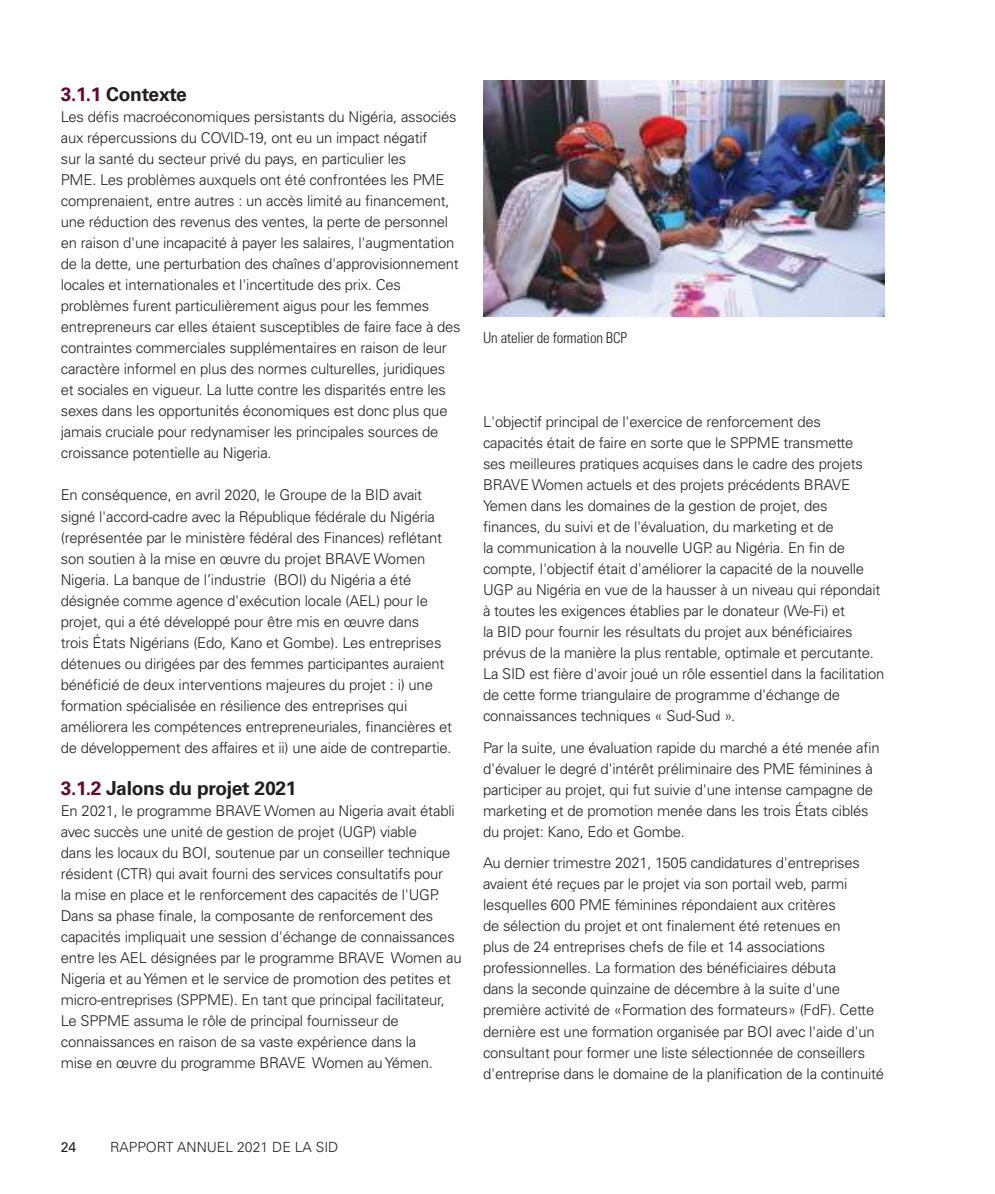
<style>
.page{position:relative;width:995px;height:1194px;background:#fff}
.page>*{position:absolute;margin:0;border:0;box-sizing:border-box;transform-origin:0 0}
.t1{font:700 19.25px "Univers LT Std";letter-spacing:-.015em;color:#241f1f}
.t2{font:300 14.88px/21px "Univers LT Std";letter-spacing:-.015em;color:#241f1f}
.t3{font:300 condensed 14.88px "Univers LT Std";letter-spacing:-.015em;color:#241f1f}
.t4{font:300 14px "Univers LT Std";color:#241f1f}
.t5{font:14px "Univers LT Std";color:#241f1f}
.s1{color:#670733}
</style>
<div class="page">
<img style="left:483px;top:81px;width:401px;height:235px">
<p class="t1" style="left:61px;top:83px;width:128px"><span class="s1">3.1.1</span> Contexte</p>
<p class="t2" style="left:61px;top:106px;width:401px">Les défis macroéconomiques persistants du Nigéria, associés aux répercussions du COVID-19, ont eu un impact négatif<br>sur la santé du secteur privé du pays, en particulier les<br>PME. Les problèmes auxquels ont été confrontées les PME comprenaient, entre autres : un accès limité au financement, une réduction des revenus des ventes, la perte de personnel en raison d'une incapacité à payer les salaires, l'augmentation de la dette, une perturbation des chaînes d'approvisionnement locales et internationales et l'incertitude des prix. Ces problèmes furent particulièrement aigus pour les femmes entrepreneurs car elles étaient susceptibles de faire face à des contraintes commerciales supplémentaires en raison de leur caractère informel en plus des normes culturelles, juridiques et sociales en vigueur. La lutte contre les disparités entre les sexes dans les opportunités économiques est donc plus que jamais cruciale pour redynamiser les principales sources de croissance potentielle au Nigeria.</p>
<p class="t2" style="left:61px;top:484px;width:393px">En conséquence, en avril 2020, le Groupe de la BID avait signé l'accord-cadre avec la République fédérale du Nigéria (représentée par le ministère fédéral des Finances) reflétant son soutien à la mise en œuvre du projet BRAVE Women Nigeria. La banque de l’industrie (BOI) du Nigéria a été désignée comme agence d'exécution locale (AEL) pour le projet, qui a été développé pour être mis en œuvre dans<br>trois États Nigérians (Edo, Kano et Gombe). Les entreprises détenues ou dirigées par des femmes participantes auraient bénéficié de deux interventions majeures du projet : i) une formation spécialisée en résilience des entreprises qui améliorera les compétences entrepreneuriales, financières et de développement des affaires et ii) une aide de contrepartie.</p>
<p class="t1" style="left:61px;top:776px;width:237px"><span class="s1">3.1.2</span> Jalons du projet 2021</p>
<p class="t2" style="left:61px;top:799px;width:402px">En 2021, le programme BRAVE Women au Nigeria avait établi avec succès une unité de gestion de projet (UGP) viable<br>dans les locaux du BOI, soutenue par un conseiller technique résident (CTR) qui avait fourni des services consultatifs pour<br>la mise en place et le renforcement des capacités de l'UGP.<br>Dans sa phase finale, la composante de renforcement des capacités impliquait une session d'échange de connaissances entre les AEL désignées par le programme BRAVE Women au Nigeria et au Yémen et le service de promotion des petites et micro-entreprises (SPPME). En tant que principal facilitateur, Le SPPME assuma le rôle de principal fournisseur de connaissances en raison de sa vaste expérience dans la<br>mise en œuvre du programme BRAVE Women au Yémen.</p>
<p class="t3" style="left:483px;top:328px;width:145px">Un atelier de formation BCP</p>
<p class="t2" style="left:483px;top:411px;width:403px">L'objectif principal de l'exercice de renforcement des capacités était de faire en sorte que le SPPME transmette<br>ses meilleures pratiques acquises dans le cadre des projets BRAVE Women actuels et des projets précédents BRAVE Yemen dans les domaines de la gestion de projet, des finances, du suivi et de l'évaluation, du marketing et de<br>la communication à la nouvelle UGP. au Nigéria. En fin de compte, l'objectif était d'améliorer la capacité de la nouvelle UGP au Nigéria en vue de la hausser à un niveau qui répondait à toutes les exigences établies par le donateur (We-Fi) et<br>la BID pour fournir les résultats du projet aux bénéficiaires prévus de la manière la plus rentable, optimale et percutante.<br>La SID est fière d'avoir joué un rôle essentiel dans la facilitation de cette forme triangulaire de programme d'échange de connaissances techniques « Sud-Sud ».</p>
<p class="t2" style="left:483px;top:736px;width:398px">Par la suite, une évaluation rapide du marché a été menée afin d'évaluer le degré d'intérêt préliminaire des PME féminines à participer au projet, qui fut suivie d'une intense campagne de marketing et de promotion menée dans les trois États ciblés du projet: Kano, Edo et Gombe.</p>
<p class="t2" style="left:483px;top:852px;width:402px">Au dernier trimestre 2021, 1505 candidatures d'entreprises avaient été reçues par le projet via son portail web, parmi lesquelles 600 PME féminines répondaient aux critères<br>de sélection du projet et ont finalement été retenues en<br>plus de 24 entreprises chefs de file et 14 associations professionnelles. La formation des bénéficiaires débuta<br>dans la seconde quinzaine de décembre à la suite d'une première activité de «Formation des formateurs» (FdF). Cette dernière est une formation organisée par BOI avec l'aide d'un consultant pour former une liste sélectionnée de conseillers d'entreprise dans le domaine de la planification de la continuité</p>
<p class="t5" style="left:61px;top:1138px;width:17px">24</p>
<p class="t4" style="left:110px;top:1138px;width:230px">RAPPORT ANNUEL 2021 DE LA SID</p>
</div>
